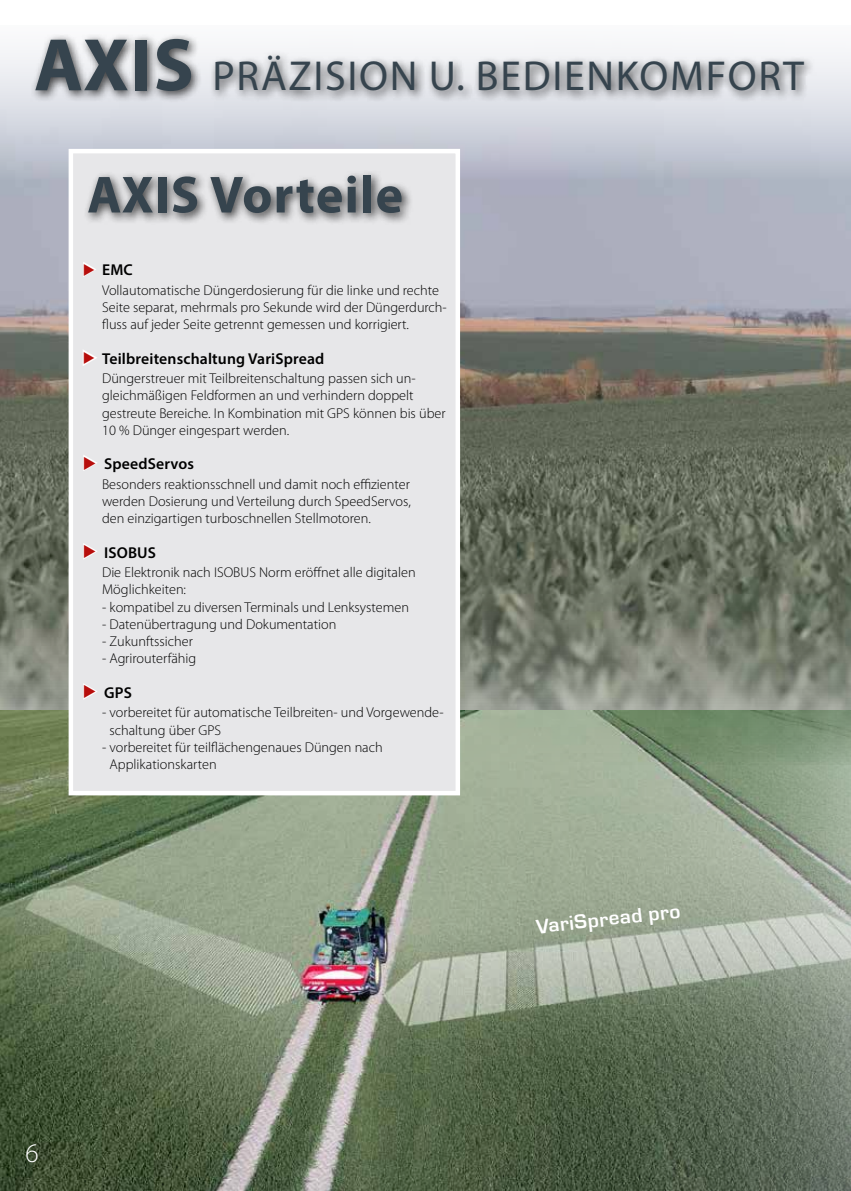
<style>
.page{position:relative;width:851px;height:1191px;background:#fff}
.page>*{position:absolute;margin:0;border:0;box-sizing:border-box;transform-origin:0 0}
.t1{font:700 52.5px "Myriad Pro";letter-spacing:.02em;color:#36444e}
.t2{font:42px "Myriad Pro";letter-spacing:.04em;color:#36444e}
.t3{font:300 27px "Myriad Pro";color:#fff}
.t4{font:21px "Eurostile MN Medium";color:#fff}
.t5{font:600 15.75px "Myriad Pro";letter-spacing:.01em;color:#000}
.t6{font:300 14.25px/17.2px "Myriad Pro";color:#000}
.s1{font-weight:700;font-size:75px}
.s2{color:#fff}
</style>
<div class="page">
<img style="left:0;top:180px;width:850px;height:530px">
<img style="left:0;top:710px;width:850px;height:481px">
<div style="left:0;top:0;width:850px;height:180px;background:linear-gradient(to bottom,#fff,#b7bccb)"></div>
<div style="left:30px;top:33px;width:786px;height:70px;background:#000;opacity:.75"></div>
<div style="left:813px;top:397px;width:37px;height:196px;background:#fff;opacity:.75"></div>
<div style="left:829px;top:406px;width:21px;height:182px;background:#fff;opacity:.75"></div>
<div style="left:69px;top:149px;width:391px;height:646px;background:#e7e7e9;border:4px solid #fff"></div>
<div style="left:83px;top:169px;width:330px;height:56px;background:#000;opacity:.75"></div>
<h2 class="t2" style="left:34px;top:50px;width:771px"><span class="s1">AXIS</span> PRÄZISION U. BEDIENKOMFORT</h2>
<h1 class="t1" style="left:87px;top:160px;width:317px">AXIS Vorteile</h1>
<p class="t5" style="left:83px;top:260px;width:51px"><span class="s2">◆</span> EMC</p>
<p class="t6" style="left:102px;top:281px;width:346px">Vollautomatische Düngerdosierung für die linke und rechte<br>Seite separat, mehrmals pro Sekunde wird der Düngerdurch&shy;fluss auf jeder Seite getrennt gemessen und korrigiert.</p>
<p class="t5" style="left:83px;top:348px;width:243px"><span class="s2">◆</span> Teilbreitenschaltung VariSpread</p>
<p class="t6" style="left:102px;top:370px;width:345px">Düngerstreuer mit Teilbreitenschaltung passen sich un&shy;gleichmäßigen Feldformen an und verhindern doppelt gestreute Bereiche. In Kombination mit GPS können bis über 10 % Dünger eingespart werden.</p>
<p class="t5" style="left:83px;top:454px;width:113px"><span class="s2">◆</span> SpeedServos</p>
<p class="t6" style="left:102px;top:475px;width:310px;text-align:justify">Besonders reaktionsschnell und damit noch effizienter werden Dosierung und Verteilung durch SpeedServos, den einzigartigen turboschnellen Stellmotoren.</p>
<p class="t5" style="left:83px;top:542px;width:75px"><span class="s2">◆</span> ISOBUS</p>
<p class="t6" style="left:102px;top:564px;width:315px">Die Elektronik nach ISOBUS Norm eröffnet alle digitalen<br>Möglichkeiten:</p>
<p class="t6" style="left:102px;top:598px;width:308px">- kompatibel zu diversen Terminals und Lenksystemen</p>
<p class="t6" style="left:102px;top:616px;width:236px">- Datenübertragung und Dokumentation</p>
<p class="t6" style="left:102px;top:633px;width:92px">- Zukunftssicher</p>
<p class="t6" style="left:102px;top:650px;width:96px">- Agrirouterfähig</p>
<p class="t5" style="left:83px;top:682px;width:50px"><span class="s2">◆</span> GPS</p>
<p class="t6" style="left:109px;top:704px;width:336px;text-indent:-7px">- vorbereitet für automatische Teilbreiten- und Vorgewende&shy;schaltung über GPS</p>
<p class="t6" style="left:109px;top:738px;width:275px;text-indent:-7px">- vorbereitet für teilflächengenaues Düngen nach<br>Applikationskarten</p>
<h3 class="t3" style="left:26px;top:1138px;width:15px">6</h3>
<h3 class="t4" style="left:535px;top:915px;width:146px;rotate:-6deg">VariSpread pro</h3>
</div>
